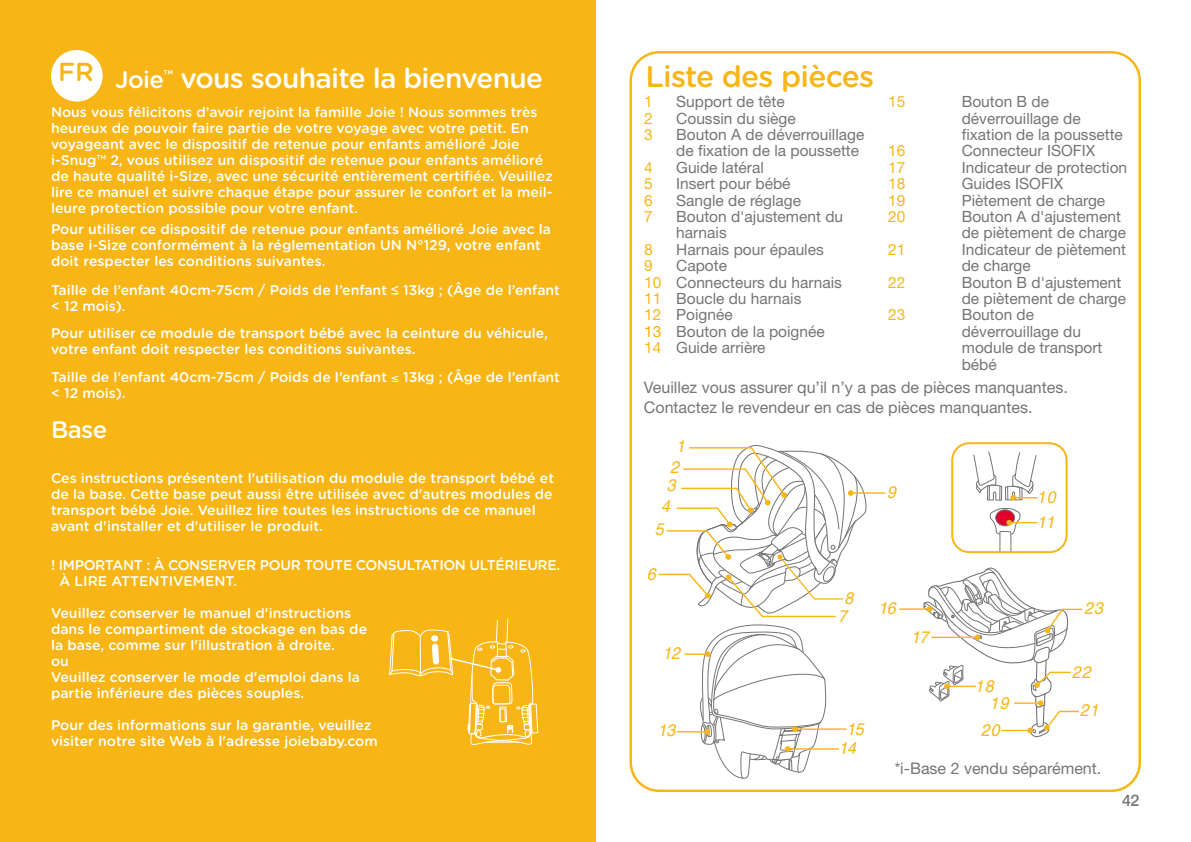
<style>
.page{position:relative;width:1191px;height:842px;background:#fff}
.page>*{position:absolute;margin:0;border:0;box-sizing:border-box;transform-origin:0 0}
.t1{font:500 30px "Gotham Rounded";letter-spacing:-.025em;color:#f8b616}
.t2{font:500 28px "Gotham Rounded";letter-spacing:-.025em;color:#fff}
.t3{font:500 26px "Gotham Rounded";color:#f8b616}
.t4{font:500 24px "Gotham Rounded";color:#fff}
.t5{font:italic 16.8px/17.8px "Helvetica";letter-spacing:.04em;color:#f8b616;scale:.95 1}
.t6{font:16px/20px "Helvetica Neue LT Std";color:#767575}
.t7{font:500 16px "Helvetica Neue LT Std";color:#767575}
.t8{font:15.6px/16.4px "Helvetica Neue LT Std";color:#767575}
.t9{font:15.6px "Helvetica Neue LT Std";color:#f8b616}
.t10{font:500 14px/16px "Gotham Rounded";color:#fff}
.t11{font:500 14px/16px "Gotham Rounded";letter-spacing:-.025em;color:#fff}
.s1{font-size:24px}
.s2{font-family:"Arial";font-weight:400}
.s3{color:#f8b616}
.s4{color:#f7af00}
</style>
<div class="page">
<div style="left:0;top:0;width:595px;height:842px;background:#f8b616"></div>
<div style="left:51px;top:50px;width:52px;height:52px;background:#fff;border-radius:50%"></div>
<svg style="left:389px;top:618px;width:149px;height:127px"></svg>
<div style="left:951px;top:442px;width:116px;height:111px;border:2px solid #f8b616;border-radius:17px"></div>
<hr style="left:899px;top:608px;width:30px;height:2px;background:#f8b616">
<hr style="left:850px;top:492px;width:35px;height:2px;background:#f8b616">
<svg style="left:972px;top:451px;width:65px;height:101px"></svg>
<svg style="left:922px;top:567px;width:161px;height:171px"></svg>
<svg style="left:658px;top:445px;width:210px;height:334px"></svg>
<h3 class="t3" style="left:58px;top:53px;width:37px">FR</h3>
<h2 class="t2" style="left:115px;top:58px;width:429px"><span class="s1">Joie</span><sup>™</sup> vous souhaite la bienvenue</h2>
<p class="t10" style="left:51px;top:104px;width:503px">Nous vous félicitons d’avoir rejoint la famille Joie ! Nous sommes très heureux de pouvoir faire partie de votre voyage avec votre petit. En voyageant avec le dispositif de retenue pour enfants amélioré Joie i-Snug™ 2, vous utilisez un dispositif de retenue pour enfants amélioré de haute qualité i-Size, avec une sécurité entièrement certifiée. Veuillez lire ce manuel et suivre chaque étape pour assurer le confort et la meil&shy;leure protection possible pour votre enfant.</p>
<p class="t10" style="left:51px;top:220px;width:501px">Pour utiliser ce dispositif de retenue pour enfants amélioré Joie avec la base i-Size conformément à la réglementation UN N°129, votre enfant doit respecter les conditions suivantes.</p>
<p class="t10" style="left:51px;top:281px;width:510px">Taille de l’enfant 40cm-75cm / Poids de l’enfant <span class="s2">≤</span> 13kg ; (Âge de l’enfant &lt; 12 mois).</p>
<p class="t10" style="left:51px;top:325px;width:498px">Pour utiliser ce module de transport bébé avec la ceinture du véhicule, votre enfant doit respecter les conditions suivantes.</p>
<p class="t10" style="left:51px;top:368px;width:510px">Taille de l’enfant 40cm-75cm / Poids de l’enfant ≤ 13kg ; (Âge de l’enfant &lt; 12 mois).</p>
<h3 class="t4" style="left:51px;top:412px;width:58px">Base</h3>
<p class="t10" style="left:51px;top:469px;width:504px">Ces instructions présentent l'utilisation du module de transport bébé et de la base. Cette base peut aussi être utilisée avec d'autres modules de transport bébé Joie. Veuillez lire toutes les instructions de ce manuel avant d'installer et d'utiliser le produit.</p>
<p class="t11" style="left:60px;top:556px;width:502px;text-indent:-8px">! IMPORTANT : À CONSERVER POUR TOUTE CONSULTATION ULTÉRIEURE.<br>À LIRE ATTENTIVEMENT.</p>
<p class="t10" style="left:51px;top:604px;width:318px">Veuillez conserver le manuel d'instructions dans le compartiment de stockage en bas de la base, comme sur l'illustration à droite.<br>ou<br>Veuillez conserver le mode d'emploi dans la partie inférieure des pièces souples.</p>
<p class="t10" style="left:51px;top:716px;width:328px">Pour des informations sur la garantie, veuillez visiter notre site Web à l'adresse joiebaby.com</p>
<h1 class="t1" style="left:645px;top:55px;width:230px">Liste des pièces</h1>
<p class="t9" style="left:644px;top:92px;width:10px">1</p>
<p class="t8" style="left:676px;top:93px;width:110px">Support de tête</p>
<p class="t9" style="left:644px;top:109px;width:10px">2</p>
<p class="t8" style="left:676px;top:110px;width:121px">Coussin du siège</p>
<p class="t9" style="left:644px;top:125px;width:10px">3</p>
<p class="t8" style="left:676px;top:126px;width:190px">Bouton A de déverrouillage de fixation de la poussette</p>
<p class="t9" style="left:644px;top:158px;width:10px">4</p>
<p class="t8" style="left:676px;top:159px;width:89px">Guide latéral</p>
<p class="t9" style="left:644px;top:174px;width:10px">5</p>
<p class="t8" style="left:676px;top:175px;width:116px">Insert pour bébé</p>
<p class="t9" style="left:644px;top:191px;width:10px">6</p>
<p class="t8" style="left:676px;top:192px;width:126px">Sangle de réglage</p>
<p class="t9" style="left:644px;top:207px;width:10px">7</p>
<p class="t8" style="left:676px;top:208px;width:168px">Bouton d'ajustement du harnais</p>
<p class="t9" style="left:644px;top:240px;width:10px">8</p>
<p class="t8" style="left:676px;top:241px;width:149px">Harnais pour épaules</p>
<p class="t9" style="left:644px;top:256px;width:10px">9</p>
<p class="t8" style="left:644px;top:257px;width:199px;text-indent:32px">Capote<br><span class="s3">10</span> Connecteurs du harnais<br><span class="s3">11</span> Boucle du harnais<br><span class="s3">12</span> Poignée<br><span class="s4">13</span> Bouton de la poignée<br><span class="s3">14</span> Guide arrière</p>
<p class="t9" style="left:888px;top:92px;width:19px">15</p>
<p class="t8" style="left:961px;top:93px;width:163px">Bouton B de déverrouillage de fixation de la poussette</p>
<p class="t9" style="left:888px;top:142px;width:19px">16</p>
<p class="t8" style="left:961px;top:142px;width:135px">Connecteur ISOFIX</p>
<p class="t9" style="left:888px;top:158px;width:19px">17</p>
<p class="t8" style="left:961px;top:159px;width:167px">Indicateur de protection</p>
<p class="t9" style="left:888px;top:174px;width:19px">18</p>
<p class="t8" style="left:961px;top:175px;width:103px">Guides ISOFIX</p>
<p class="t9" style="left:888px;top:191px;width:19px">19</p>
<p class="t8" style="left:961px;top:192px;width:145px">Piètement de charge</p>
<p class="t9" style="left:888px;top:207px;width:19px">20</p>
<p class="t8" style="left:961px;top:208px;width:166px">Bouton A d'ajustement de piètement de charge</p>
<p class="t9" style="left:888px;top:240px;width:19px">21</p>
<p class="t8" style="left:961px;top:241px;width:166px">Indicateur de piètement de charge</p>
<p class="t9" style="left:888px;top:273px;width:19px">22</p>
<p class="t8" style="left:961px;top:274px;width:166px">Bouton B d'ajustement de piètement de charge</p>
<p class="t9" style="left:888px;top:306px;width:19px">23</p>
<p class="t8" style="left:961px;top:306px;width:142px">Bouton de déverrouillage du module de transport bébé</p>
<p class="t6" style="left:644px;top:377px;width:425px">Veuillez vous assurer qu’il n’y a pas de pièces manquantes.<br>Contactez le revendeur en cas de pièces manquantes.</p>
<p class="t5" style="left:676px;top:438px;width:11px">1</p>
<p class="t5" style="left:667px;top:459px;width:14px">2<br>3</p>
<p class="t5" style="left:655px;top:495px;width:17px;line-height:23.4px;text-align:center">4<br>5</p>
<p class="t5" style="left:646px;top:565px;width:11px">6</p>
<p class="t5" style="left:662px;top:644px;width:20px">12</p>
<p class="t5" style="left:658px;top:722px;width:20px">13</p>
<p class="t5" style="left:887px;top:484px;width:11px">9</p>
<p class="t5" style="left:1036px;top:485px;width:21px;line-height:25px">10<br>11</p>
<p class="t5" style="left:844px;top:590px;width:11px">8</p>
<p class="t5" style="left:838px;top:607px;width:11px">7</p>
<p class="t5" style="left:878px;top:599px;width:20px">16</p>
<p class="t5" style="left:911px;top:628px;width:20px">17</p>
<p class="t5" style="left:975px;top:677px;width:21px">18</p>
<p class="t5" style="left:990px;top:694px;width:21px">19</p>
<p class="t5" style="left:846px;top:720px;width:20px">15</p>
<p class="t5" style="left:980px;top:721px;width:21px">20</p>
<p class="t5" style="left:838px;top:740px;width:20px">14</p>
<p class="t5" style="left:1084px;top:600px;width:21px">23</p>
<p class="t5" style="left:1071px;top:663px;width:21px">22</p>
<p class="t5" style="left:1079px;top:702px;width:21px">21</p>
<p class="t6" style="left:894px;top:758px;width:208px">*i-Base 2 vendu séparément.</p>
<p class="t7" style="left:1122px;top:791px;width:19px">42</p>
</div>
